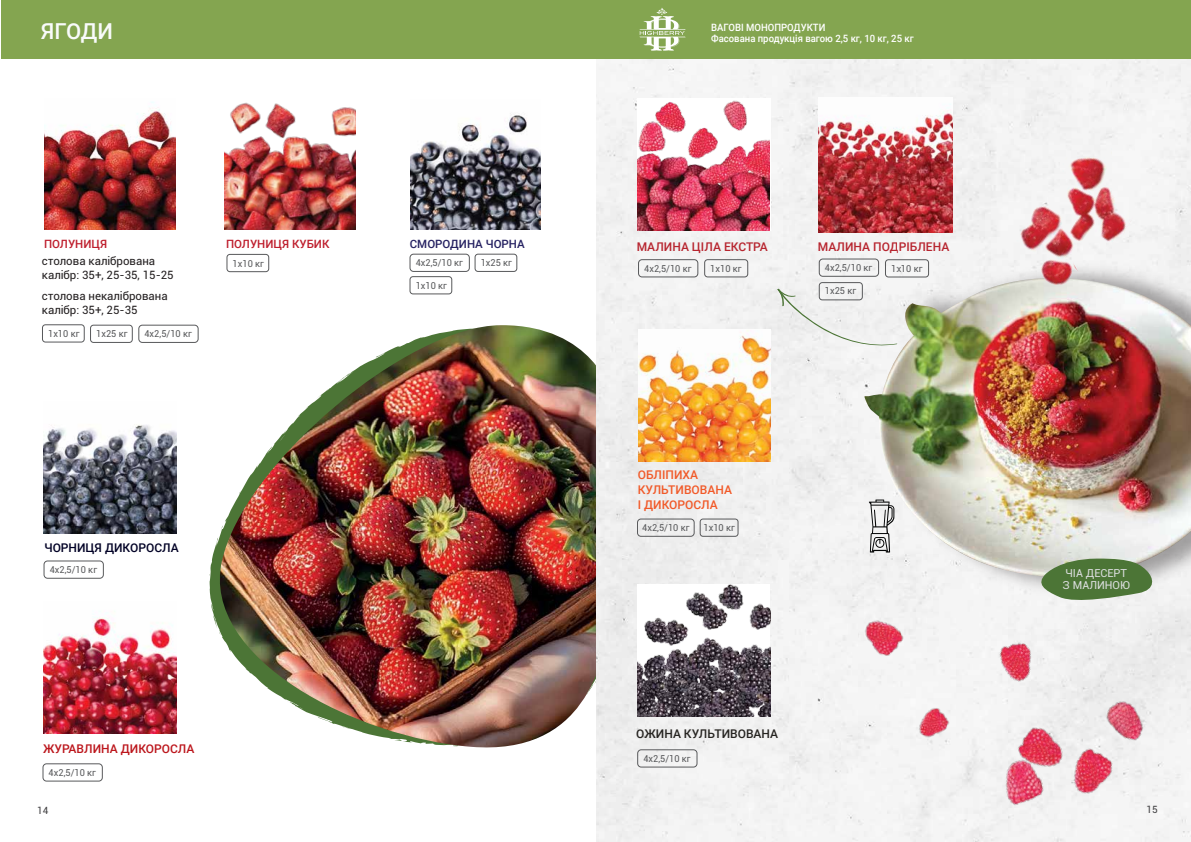
<style>
.page{position:relative;width:1191px;height:842px;background:#fff}
.page>*{position:absolute;margin:0;border:0;box-sizing:border-box;transform-origin:0 0}
.t1{font:500 22px "Roboto";letter-spacing:-.01em;color:#f9fbfb}
.t2{font:500 12px "Roboto";color:#b7252f}
.t3{font:500 12px/15px "Roboto";color:#f15a29}
.t4{font:500 12px "Roboto";color:#bc161c}
.t5{font:500 12px "Roboto";color:#262421}
.t6{font:500 12px "Roboto";color:#000025}
.t7{font:11.5px/13.5px "Roboto";color:#231f20}
.t8{font:500 11.5px "Roboto";color:#be1e2d}
.t9{font:500 11.5px "Roboto";color:#262262}
.t10{font:11px/12px "Roboto";color:#dddfe0}
.t11{font:500 10.1px/11px "Roboto";color:#fff;scale:.94 1}
.t12{font:10px "Roboto";color:#414042}
.t13{font:9.5px "Roboto";color:#58595b}
</style>
<div class="page">
<img style="left:44px;top:424px;width:132px;height:110px">
<svg style="left:209px;top:574px;width:3px;height:13px"></svg>
<div style="left:1px;top:0;width:597px;height:58px;background:#84a550"></div>
<img style="left:224px;top:102px;width:131px;height:128px">
<img style="left:410px;top:113px;width:130px;height:117px">
<img style="left:212px;top:325px;width:384px;height:423px">
<div style="left:409px;top:254px;width:61px;height:18px;border:1px solid #58595b;border-radius:4px"></div>
<div style="left:227px;top:254px;width:42px;height:18px;border:1px solid #58595b;border-radius:3px"></div>
<div style="left:138px;top:325px;width:60px;height:18px;border:1px solid #58595b;border-radius:4px"></div>
<div style="left:42px;top:324px;width:43px;height:18px;border:1px solid #58595b;border-radius:3px"></div>
<div style="left:90px;top:325px;width:43px;height:18px;border:1px solid #58595b;border-radius:3px"></div>
<div style="left:475px;top:254px;width:42px;height:18px;border:1px solid #58595b;border-radius:3px"></div>
<div style="left:409px;top:276px;width:43px;height:18px;border:1px solid #58595b;border-radius:3px"></div>
<div style="left:44px;top:561px;width:60px;height:18px;border:1px solid #58595b;border-radius:4px"></div>
<div style="left:43px;top:763px;width:60px;height:18px;border:1px solid #58595b;border-radius:4px"></div>
<img style="left:43px;top:617px;width:133px;height:117px">
<img style="left:44px;top:102px;width:132px;height:128px">
<div style="left:596px;top:58px;width:595px;height:784px;background:#f3f3f3"></div>
<div style="left:595px;top:0;width:596px;height:58px;background:#84a550"></div>
<img style="left:638px;top:330px;width:132px;height:132px">
<img style="left:637px;top:98px;width:133px;height:133px">
<div style="left:638px;top:259px;width:60px;height:18px;border:1px solid #58595b;border-radius:4px"></div>
<div style="left:819px;top:259px;width:60px;height:18px;border:1px solid #58595b;border-radius:4px"></div>
<div style="left:637px;top:749px;width:60px;height:18px;border:1px solid #58595b;border-radius:4px"></div>
<div style="left:885px;top:259px;width:44px;height:18px;border:1px solid #58595b;border-radius:3px"></div>
<div style="left:704px;top:259px;width:44px;height:18px;border:1px solid #58595b;border-radius:3px"></div>
<div style="left:637px;top:519px;width:57px;height:18px;border:1px solid #58595b;border-radius:3px"></div>
<div style="left:700px;top:519px;width:38px;height:18px;border:1px solid #58595b;border-radius:3px"></div>
<div style="left:819px;top:282px;width:43px;height:18px;border:1px solid #58595b;border-radius:3px"></div>
<img style="left:818px;top:98px;width:135px;height:134px">
<div style="left:864px;top:261px;width:327px;height:341px;background:#f3f3f3"></div>
<img style="left:864px;top:278px;width:327px;height:304px">
<svg style="left:777px;top:289px;width:120px;height:59px"></svg>
<img style="left:638px;top:584px;width:132px;height:132px">
<svg style="left:869px;top:499px;width:25px;height:53px"></svg>
<svg style="left:1036px;top:558px;width:121px;height:46px"></svg>
<img style="left:996px;top:116px;width:137px;height:173px">
<img style="left:996px;top:681px;width:177px;height:127px">
<img style="left:986px;top:632px;width:58px;height:54px">
<img style="left:856px;top:616px;width:59px;height:48px">
<img style="left:915px;top:698px;width:41px;height:46px">
<svg style="left:639px;top:8px;width:46px;height:43px"></svg>
<p class="t1" style="left:41px;top:16px;width:74px">ЯГОДИ</p>
<p class="t11" style="left:711px;top:22px;width:217px">ВАГОВІ МОНОПРОДУКТИ<br>Фасована продукція вагою 2,5 кг, 10 кг, 25 кг</p>
<p class="t8" style="left:44px;top:236px;width:65px">ПОЛУНИЦЯ</p>
<p class="t7" style="left:42px;top:254px;width:133px">столова калібрована калібр: 35+, 25-35, 15-25</p>
<p class="t7" style="left:42px;top:288px;width:127px">столова некалібрована</p>
<p class="t7" style="left:42px;top:303px;width:97px">калібр: 35+, 25-35</p>
<p class="t13" style="left:48px;top:327px;width:33px">1х10 кг</p>
<p class="t13" style="left:96px;top:327px;width:33px">1х25 кг</p>
<p class="t13" style="left:144px;top:327px;width:49px">4х2,5/10 кг</p>
<p class="t8" style="left:226px;top:236px;width:105px">ПОЛУНИЦЯ КУБИК</p>
<p class="t9" style="left:410px;top:236px;width:117px">СМОРОДИНА ЧОРНА</p>
<p class="t13" style="left:233px;top:257px;width:33px">1х10 кг</p>
<p class="t13" style="left:416px;top:256px;width:49px">4х2,5/10 кг</p>
<p class="t13" style="left:416px;top:279px;width:33px">1х10 кг</p>
<p class="t13" style="left:481px;top:256px;width:33px">1х25 кг</p>
<p class="t6" style="left:44px;top:539px;width:136px">ЧОРНИЦЯ ДИКОРОСЛА</p>
<p class="t13" style="left:50px;top:563px;width:49px">4х2,5/10 кг</p>
<p class="t4" style="left:43px;top:740px;width:153px">ЖУРАВЛИНА ДИКОРОСЛА</p>
<p class="t13" style="left:49px;top:766px;width:49px">4х2,5/10 кг</p>
<p class="t12" style="left:37px;top:803px;width:13px">14</p>
<p class="t2" style="left:636px;top:238px;width:133px">МАЛИНА ЦІЛА ЕКСТРА</p>
<p class="t13" style="left:644px;top:262px;width:49px">4х2,5/10 кг</p>
<p class="t13" style="left:825px;top:261px;width:49px">4х2,5/10 кг</p>
<p class="t2" style="left:818px;top:238px;width:133px">МАЛИНА ПОДРІБЛЕНА</p>
<p class="t13" style="left:710px;top:262px;width:33px">1х10 кг</p>
<p class="t13" style="left:891px;top:262px;width:33px">1х10 кг</p>
<p class="t3" style="left:638px;top:467px;width:96px">ОБЛІПИХА<br>КУЛЬТИВОВАНА<br>І ДИКОРОСЛА</p>
<p class="t13" style="left:642px;top:521px;width:49px">4х2,5/10 кг</p>
<p class="t13" style="left:703px;top:521px;width:33px">1х10 кг</p>
<p class="t13" style="left:825px;top:284px;width:33px">1х25 кг</p>
<p class="t5" style="left:636px;top:725px;width:143px">ОЖИНА КУЛЬТИВОВАНА</p>
<p class="t13" style="left:643px;top:752px;width:49px">4х2,5/10 кг</p>
<p class="t10" style="left:1062px;top:567px;width:69px">ЧІА ДЕСЕРТ<br>З МАЛИНОЮ</p>
<p class="t12" style="left:1146px;top:803px;width:13px">15</p>
</div>
